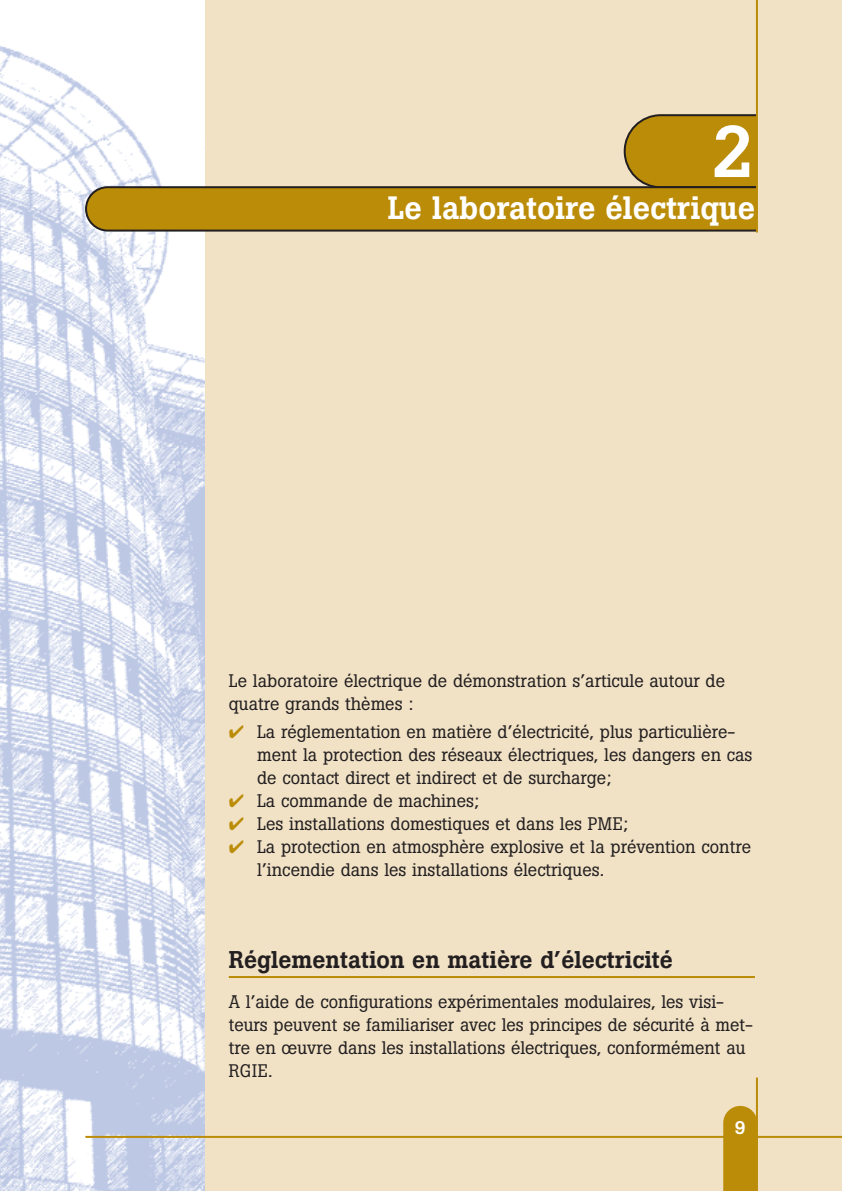
<style>
.page{position:relative;width:842px;height:1191px;background:#fff}
.page>*{position:absolute;margin:0;border:0;box-sizing:border-box;transform-origin:0 0}
.t1{font:500 72px "Boton";color:#fff}
.t2{font:500 32px "Boton";color:#fff}
.t3{font:500 24px "Boton";color:#231f20}
.t4{font:18px/23px "Boton";color:#231f20}
.t5{font:500 18px "Boton";color:#fff}
.s1{color:#bb8c07}
</style>
<div class="page">
<div style="left:1px;top:0;width:841px;height:1191px;background:#f1e2c6"></div>
<svg style="left:723px;top:1106px;width:33px;height:85px;background:#bd8f0f"></svg>
<img style="left:0;top:0;width:204px;height:1191px">
<hr style="left:85px;top:1135px;width:757px;height:2px;background:#bb8c07">
<hr style="left:756px;top:1077px;width:2px;height:114px;background:#bb8c07">
<hr style="left:229px;top:976px;width:526px;height:2px;background:#bb8c07">
<svg style="left:85px;top:114px;width:671px;height:117px"></svg>
<hr style="left:756px;top:0;width:2px;height:232px;background:#bb8c07">
<h1 class="t1" style="left:711px;top:126px;width:45px">2</h1>
<h2 class="t2" style="left:388px;top:196px;width:369px">Le laboratoire électrique</h2>
<p class="t4" style="left:229px;top:670px;width:498px">Le laboratoire électrique de démonstration s’articule autour de quatre grands thèmes :</p>
<p class="t4" style="left:257px;top:722px;width:497px;text-indent:-28px"><span class="s1">✔</span> La réglementation en matière d’électricité, plus particulière&shy;ment la protection des réseaux électriques, les dangers en cas de contact direct et indirect et de surcharge;</p>
<p class="t4" style="left:229px;top:791px;width:252px"><span class="s1">✔</span> La commande de machines;</p>
<p class="t4" style="left:229px;top:814px;width:401px"><span class="s1">✔</span> Les installations domestiques et dans les PME;</p>
<p class="t4" style="left:257px;top:837px;width:495px;text-indent:-28px"><span class="s1">✔</span> La protection en atmosphère explosive et la prévention contre l’incendie dans les installations électriques.</p>
<h3 class="t3" style="left:229px;top:950px;width:446px">Réglementation en matière d’électricité</h3>
<p class="t4" style="left:229px;top:991px;width:526px">A l’aide de configurations expérimentales modulaires, les visi&shy;teurs peuvent se familiariser avec les principes de sécurité à met&shy;tre en œuvre dans les installations électriques, conformément au RGIE.</p>
<p class="t5" style="left:735px;top:1121px;width:12px">9</p>
</div>
